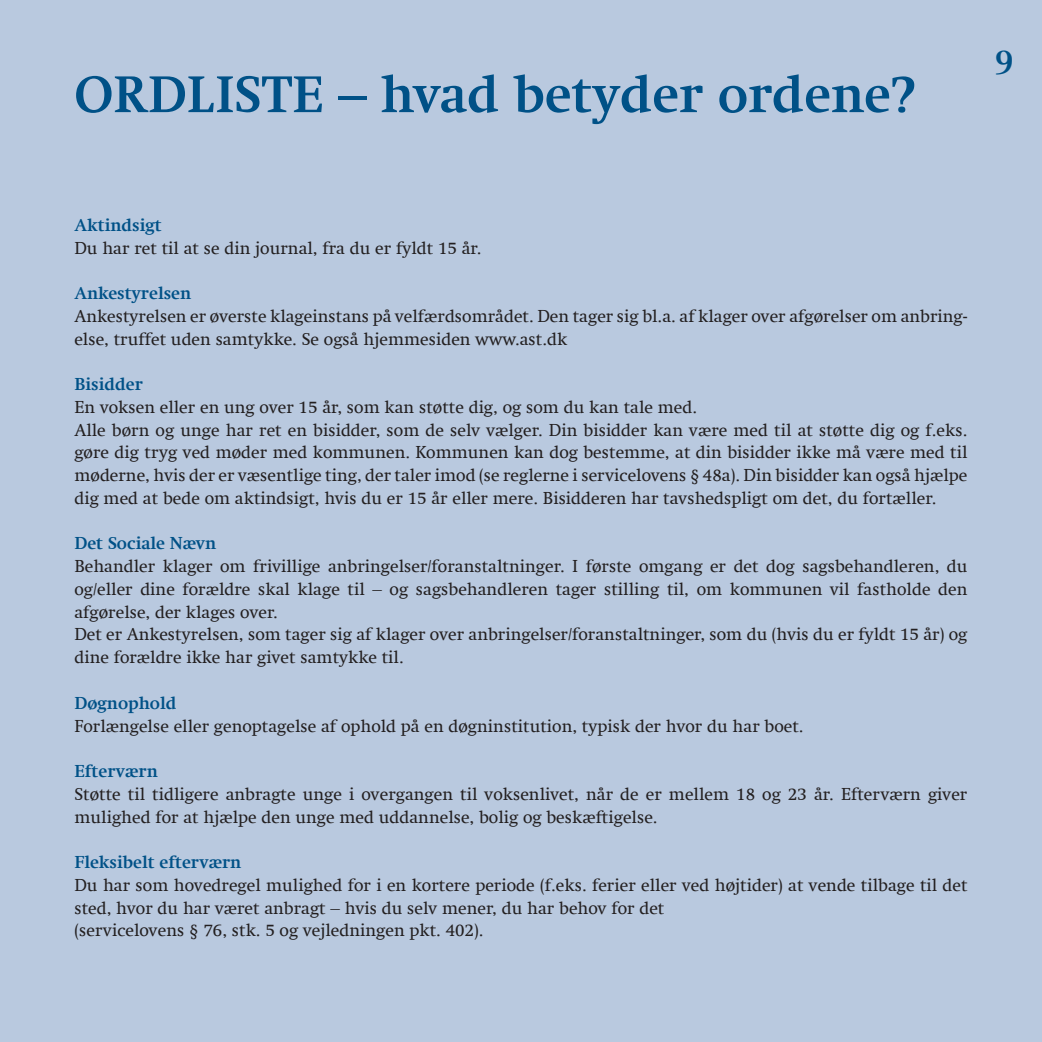
<style>
.page{position:relative;width:1042px;height:1042px;background:#b9c9df}
.page>*{position:absolute;margin:0;border:0;box-sizing:border-box;transform-origin:0 0}
.t1{font:700 52.5px "Swift Com";color:#005187}
.t2{font:700 35px "Cochin";color:#005187}
.Pa3{font:17.5px/22.8px "Swift Com";color:#231f20}
.Pa1{font:17.5px/22.8px "Swift Com";color:#231f20}
.Pa3-2{font:700 17.5px "Swift Com";color:#005187}
.Pa1-2{font:700 17.5px "Swift Com";color:#005187}
</style>
<div class="page">
<p class="t1" style="left:74px;top:63px;width:842px">ORDLISTE – hvad betyder ordene?</p>
<p class="t2" style="left:996px;top:42px;width:20px">9</p>
<p class="Pa3-2" style="left:74px;top:215px;width:89px">Aktindsigt</p>
<p class="Pa3" style="left:74px;top:236px;width:409px">Du har ret til at se din journal, fra du er fyldt 15 år.</p>
<p class="Pa3-2" style="left:74px;top:283px;width:118px">Ankestyrelsen</p>
<p class="Pa3" style="left:74px;top:305px;width:894px">Ankestyrelsen er øverste klageinstans på velfærdsområdet. Den tager sig bl.a. af klager over afgørelser om anbring&shy;else, truffet uden samtykke. Se også hjemmesiden www.ast.dk</p>
<p class="Pa3-2" style="left:74px;top:374px;width:70px">Bisidder</p>
<p class="Pa3" style="left:74px;top:396px;width:624px">En voksen eller en ung over 15 år, som kan støtte dig, og som du kan tale med.</p>
<p class="Pa3" style="left:74px;top:418px;width:894px;text-align:justify">Alle børn og unge har ret en bisidder, som de selv vælger. Din bisidder kan være med til at støtte dig og f.eks. gøre dig tryg ved møder med kommunen. Kommunen kan dog bestemme, at din bisidder ikke må være med til møderne, hvis der er væsentlige ting, der taler imod (se reglerne i servicelovens § 48a). Din bisidder kan også hjælpe dig med at bede om aktindsigt, hvis du er 15 år eller mere. Bisidderen har tavshedspligt om det, du fortæller.</p>
<p class="Pa3-2" style="left:74px;top:533px;width:143px">Det Sociale Nævn</p>
<p class="Pa3" style="left:74px;top:555px;width:894px;text-align:justify">Behandler klager om frivillige anbringelser/foranstaltninger. I første omgang er det dog sagsbehandleren, du og/eller dine forældre skal klage til – og sagsbehandleren tager stilling til, om kommunen vil fastholde den afgørelse, der klages over.</p>
<p class="Pa3" style="left:74px;top:623px;width:894px">Det er Ankestyrelsen, som tager sig af klager over anbringelser/foranstaltninger, som du (hvis du er fyldt 15 år) og dine forældre ikke har givet samtykke til.</p>
<p class="Pa3-2" style="left:74px;top:692px;width:104px">Døgnophold</p>
<p class="Pa3" style="left:74px;top:714px;width:731px">Forlængelse eller genoptagelse af ophold på en døgninstitution, typisk der hvor du har boet.</p>
<p class="Pa3-2" style="left:74px;top:761px;width:85px">Efterværn</p>
<p class="Pa3" style="left:74px;top:782px;width:894px">Støtte til tidligere anbragte unge i overgangen til voksenlivet, når de er mellem 18 og 23 år. Efterværn giver mulighed for at hjælpe den unge med uddannelse, bolig og beskæftigelse.</p>
<p class="Pa1-2" style="left:74px;top:852px;width:168px">Fleksibelt efterværn</p>
<p class="Pa1" style="left:74px;top:873px;width:895px">Du har som hovedregel mulighed for i en kortere periode (f.eks. ferier eller ved højtider) at vende tilbage til det sted, hvor du har været anbragt – hvis du selv mener, du har behov for det</p>
<p class="Pa1" style="left:74px;top:919px;width:411px">(servicelovens § 76, stk. 5 og vejledningen pkt. 402).</p>
</div>
